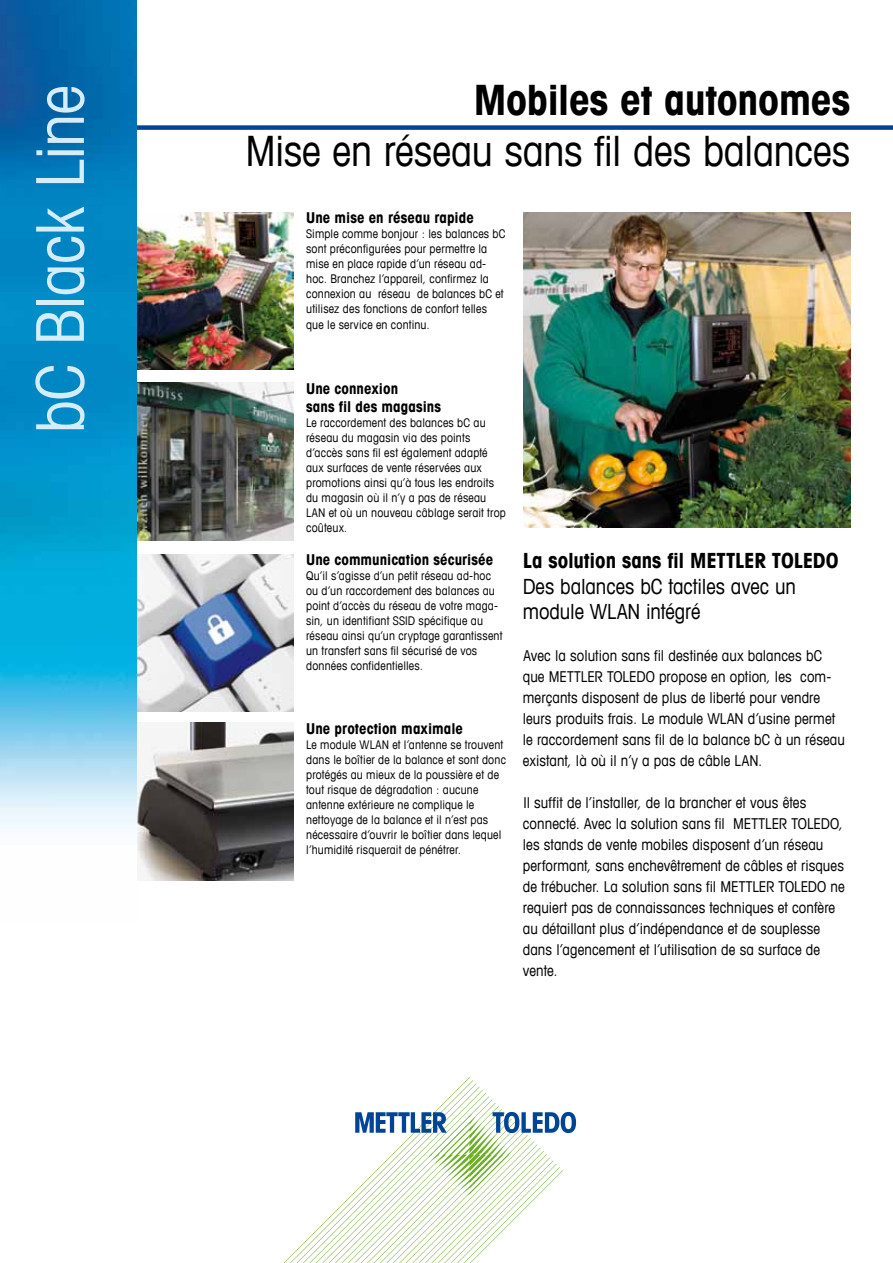
<style>
.page{position:relative;width:893px;height:1263px;background:#fff}
.page>*{position:absolute;margin:0;border:0;box-sizing:border-box;transform-origin:0 0}
.t1{font:condensed 66px "Avant Garde Com";letter-spacing:-.015em;color:#d5edfa}
.t2{font:condensed 42px "Avant Garde Com";letter-spacing:-.005em;color:#000}
.t3{font:700 condensed 42px "Avant Garde Com";letter-spacing:-.01em;color:#000}
.t4{font:condensed 21px/25.5px "Avant Garde Com";letter-spacing:-.005em;color:#000}
.t5{font:700 condensed 21px "Avant Garde Com";letter-spacing:-.01em;color:#000}
.t6{font:condensed 15px/21px "Avant Garde Com";letter-spacing:.005em;color:#000}
.t7{font:700 condensed 15px/18px "Avant Garde Com";letter-spacing:.005em;color:#000}
.t8{font:condensed 12px/15px "Avant Garde Com";letter-spacing:.015em;color:#000}
</style>
<div class="page">
<svg style="left:283px;top:1077px;width:293px;height:186px"></svg>
<img style="left:136px;top:723px;width:157px;height:157px">
<img style="left:136px;top:554px;width:157px;height:157px">
<img style="left:136px;top:383px;width:157px;height:157px">
<img style="left:136px;top:213px;width:157px;height:157px">
<div style="left:111px;top:125px;width:782px;height:5px;background:#004595"></div>
<img style="left:0;top:0;width:136px;height:828px">
<img style="left:523px;top:213px;width:327px;height:314px">
<h1 class="t1" style="left:19px;top:433px;width:350px;rotate:-90deg">bC Black Line</h1>
<h2 class="t3" style="left:474px;top:73px;width:378px">Mobiles et autonomes</h2>
<h2 class="t2" style="left:246px;top:125px;width:606px">Mise en réseau sans fil des balances</h2>
<p class="t7" style="left:306px;top:209px;width:169px">Une mise en réseau rapide</p>
<p class="t8" style="left:306px;top:226px;width:201px">Simple comme bonjour : les balances bC sont préconfigurées pour permettre la mise en place rapide d’un réseau ad&shy;hoc. Branchez l’appareil, confirmez la connexion au réseau de balances bC et utilisez des fonctions de confort telles que le service en continu.</p>
<p class="t7" style="left:306px;top:379px;width:137px">Une connexion<br>sans fil des magasins</p>
<p class="t8" style="left:306px;top:414px;width:201px">Le raccordement des balances bC au réseau du magasin via des points d’accès sans fil est également adapté aux surfaces de vente réservées aux promotions ainsi qu’à tous les endroits du magasin où il n’y a pas de réseau<br>LAN et où un nouveau câblage serait trop coûteux.</p>
<p class="t7" style="left:306px;top:550px;width:189px">Une communication sécurisée</p>
<p class="t8" style="left:306px;top:568px;width:198px">Qu’il s’agisse d’un petit réseau ad-hoc ou d’un raccordement des balances au point d’accès du réseau de votre maga&shy;sin, un identifiant SSID spécifique au réseau ainsi qu’un cryptage garantissent un transfert sans fil sécurisé de vos données confidentielles.</p>
<p class="t7" style="left:306px;top:719px;width:158px">Une protection maximale</p>
<p class="t8" style="left:306px;top:737px;width:201px">Le module WLAN et l’antenne se trouvent dans le boîtier de la balance et sont donc protégés au mieux de la poussière et de tout risque de dégradation : aucune antenne extérieure ne complique le nettoyage de la balance et il n’est pas nécessaire d’ouvrir le boîtier dans lequel l’humidité risquerait de pénétrer.</p>
<h3 class="t5" style="left:523px;top:547px;width:317px">La solution sans fil METTLER TOLEDO</h3>
<h3 class="t4" style="left:523px;top:573px;width:275px">Des balances bC tactiles avec un module WLAN intégré</h3>
<p class="t6" style="left:523px;top:645px;width:324px">Avec la solution sans fil destinée aux balances bC que METTLER TOLEDO propose en option, les com&shy;merçants disposent de plus de liberté pour vendre leurs produits frais. Le module WLAN d’usine permet le raccordement sans fil de la balance bC à un réseau existant, là où il n’y a pas de câble LAN.</p>
<p class="t6" style="left:523px;top:792px;width:324px">Il suffit de l’installer, de la brancher et vous êtes connecté. Avec la solution sans fil METTLER TOLEDO, les stands de vente mobiles disposent d’un réseau performant, sans enchevêtrement de câbles et risques de trébucher. La solution sans fil METTLER TOLEDO ne requiert pas de connaissances techniques et confère au détaillant plus d’indépendance et de souplesse dans l’agencement et l’utilisation de sa surface de vente.</p>
</div>
